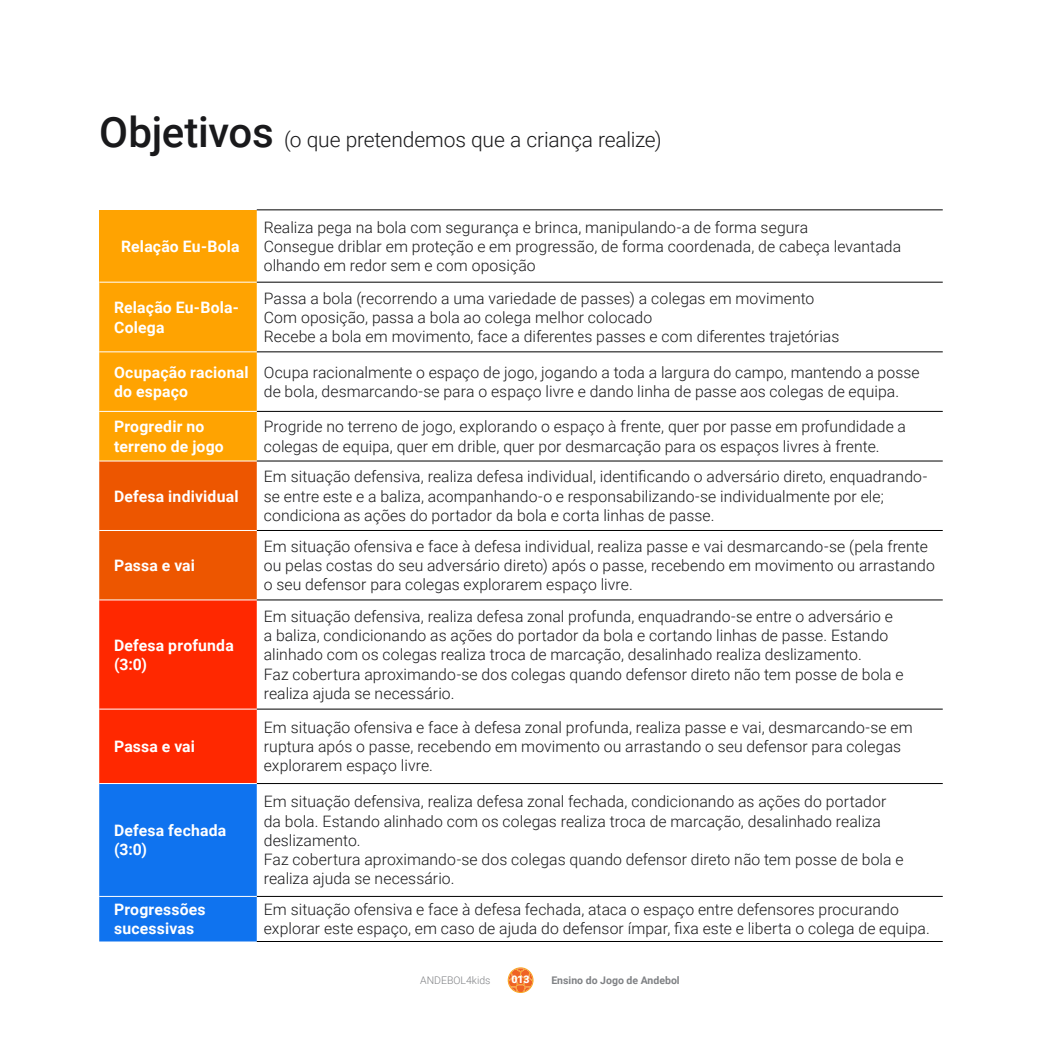
<style>
.page{position:relative;width:1042px;height:1042px;background:#fff}
.page>*{position:absolute;margin:0;border:0;box-sizing:border-box;transform-origin:0 0}
.t1{font:300 21px "Roboto";letter-spacing:-.01em;color:#19191b}
.t2{font:300 15.75px/19.2px "Roboto";letter-spacing:.005em;color:#19191b}
.t3{font:700 15.75px/19.2px "Roboto";letter-spacing:.01em;color:#fff}
.t4{font:700 10.5px "Roboto";color:#808285}
.t5{font:300 10.5px "Roboto";color:#808285}
.t6{font:900 10.5px "Roboto";color:#fff}
.s1{font-weight:500;font-size:42px}
</style>
<div class="page">
<svg style="left:508px;top:967px;width:25px;height:26px"></svg>
<div style="left:99px;top:210px;width:158px;height:72px;background:#ffa301"></div>
<svg style="left:257px;top:281px;width:686px;height:615px"></svg>
<svg style="left:99px;top:283px;width:158px;height:658px;background:#c1653a"></svg>
<hr style="left:257px;top:530px;width:686px;height:1px;background:#000">
<hr style="left:257px;top:600px;width:686px;height:1px;background:#000">
<hr style="left:257px;top:709px;width:686px;height:1px;background:#000">
<hr style="left:257px;top:783px;width:686px;height:1px;background:#000">
<hr style="left:257px;top:896px;width:686px;height:1px;background:#000">
<hr style="left:257px;top:282px;width:686px;height:1px;background:#000">
<hr style="left:257px;top:351px;width:686px;height:1px;background:#000">
<hr style="left:257px;top:411px;width:686px;height:1px;background:#000">
<hr style="left:257px;top:461px;width:686px;height:1px;background:#000">
<hr style="left:99px;top:351px;width:158px;height:1px;background:#fff">
<hr style="left:99px;top:411px;width:158px;height:1px;background:#fff">
<hr style="left:99px;top:460px;width:158px;height:1px;background:#fff">
<hr style="left:99px;top:530px;width:158px;height:1px;background:#fff">
<hr style="left:99px;top:599px;width:158px;height:1px;background:#fff">
<hr style="left:99px;top:708px;width:158px;height:1px;background:#fff">
<hr style="left:99px;top:783px;width:158px;height:1px;background:#fff">
<hr style="left:99px;top:896px;width:158px;height:1px;background:#fff">
<hr style="left:257px;top:210px;width:686px;height:1px;background:#000">
<hr style="left:257px;top:941px;width:686px;height:1px;background:#000">
<h1 class="t1" style="left:99px;top:125px;width:564px"><span class="s1">Objetivos</span> (o que pretendemos que a criança realize)</h1>
<p class="t3" style="left:121px;top:236px;width:120px">Relação Eu-Bola</p>
<p class="t2" style="left:264px;top:217px;width:639px">Realiza pega na bola com segurança e brinca, manipulando-a de forma segura<br>Consegue driblar em proteção e em progressão, de forma coordenada, de cabeça levantada olhando em redor sem e com oposição</p>
<p class="t3" style="left:114px;top:298px;width:126px">Relação Eu-Bola-<br>Colega</p>
<p class="t2" style="left:264px;top:288px;width:577px">Passa a bola (recorrendo a uma variedade de passes) a colegas em movimento<br>Com oposição, passa a bola ao colega melhor colocado<br>Recebe a bola em movimento, face a diferentes passes e com diferentes trajetórias</p>
<p class="t3" style="left:114px;top:362px;width:136px">Ocupação racional do espaço</p>
<p class="t2" style="left:264px;top:362px;width:657px">Ocupa racionalmente o espaço de jogo, jogando a toda a largura do campo, mantendo a posse de bola, desmarcando-se para o espaço livre e dando linha de passe aos colegas de equipa.</p>
<p class="t3" style="left:114px;top:417px;width:111px">Progredir no terreno de jogo</p>
<p class="t2" style="left:264px;top:417px;width:644px">Progride no terreno de jogo, explorando o espaço à frente, quer por passe em profundidade a colegas de equipa, quer em drible, quer por desmarcação para os espaços livres à frente.</p>
<p class="t3" style="left:114px;top:486px;width:126px">Defesa individual</p>
<p class="t2" style="left:264px;top:466px;width:665px">Em situação defensiva, realiza defesa individual, identificando o adversário direto, enquadrando&shy;se entre este e a baliza, acompanhando-o e responsabilizando-se individualmente por ele; condiciona as ações do portador da bola e corta linhas de passe.</p>
<p class="t3" style="left:114px;top:555px;width:82px">Passa e vai</p>
<p class="t3" style="left:114px;top:635px;width:121px">Defesa profunda (3:0)</p>
<p class="t3" style="left:114px;top:736px;width:82px">Passa e vai</p>
<p class="t3" style="left:114px;top:820px;width:114px">Defesa fechada (3:0)</p>
<p class="t2" style="left:264px;top:536px;width:673px">Em situação ofensiva e face à defesa individual, realiza passe e vai desmarcando-se (pela frente ou pelas costas do seu adversário direto) após o passe, recebendo em movimento ou arrastando o seu defensor para colegas explorarem espaço livre.</p>
<p class="t2" style="left:264px;top:606px;width:641px">Em situação defensiva, realiza defesa zonal profunda, enquadrando-se entre o adversário e a baliza, condicionando as ações do portador da bola e cortando linhas de passe. Estando alinhado com os colegas realiza troca de marcação, desalinhado realiza deslizamento.<br>Faz cobertura aproximando-se dos colegas quando defensor direto não tem posse de bola e realiza ajuda se necessário.</p>
<p class="t2" style="left:264px;top:717px;width:650px">Em situação ofensiva e face à defesa zonal profunda, realiza passe e vai, desmarcando-se em ruptura após o passe, recebendo em movimento ou arrastando o seu defensor para colegas explorarem espaço livre.</p>
<p class="t2" style="left:264px;top:791px;width:641px">Em situação defensiva, realiza defesa zonal fechada, condicionando as ações do portador da bola. Estando alinhado com os colegas realiza troca de marcação, desalinhado realiza deslizamento.<br>Faz cobertura aproximando-se dos colegas quando defensor direto não tem posse de bola e realiza ajuda se necessário.</p>
<p class="t3" style="left:114px;top:899px;width:93px">Progressões sucessivas</p>
<p class="t2" style="left:264px;top:899px;width:668px">Em situação ofensiva e face à defesa fechada, ataca o espaço entre defensores procurando explorar este espaço, em caso de ajuda do defensor ímpar, fixa este e liberta o colega de equipa.</p>
<p class="t5" style="left:420px;top:973px;width:72px">ANDEBOL4kids</p>
<p class="t6" style="left:511px;top:972px;width:20px">013</p>
<p class="t4" style="left:551px;top:973px;width:130px">Ensino do Jogo de Andebol</p>
</div>
